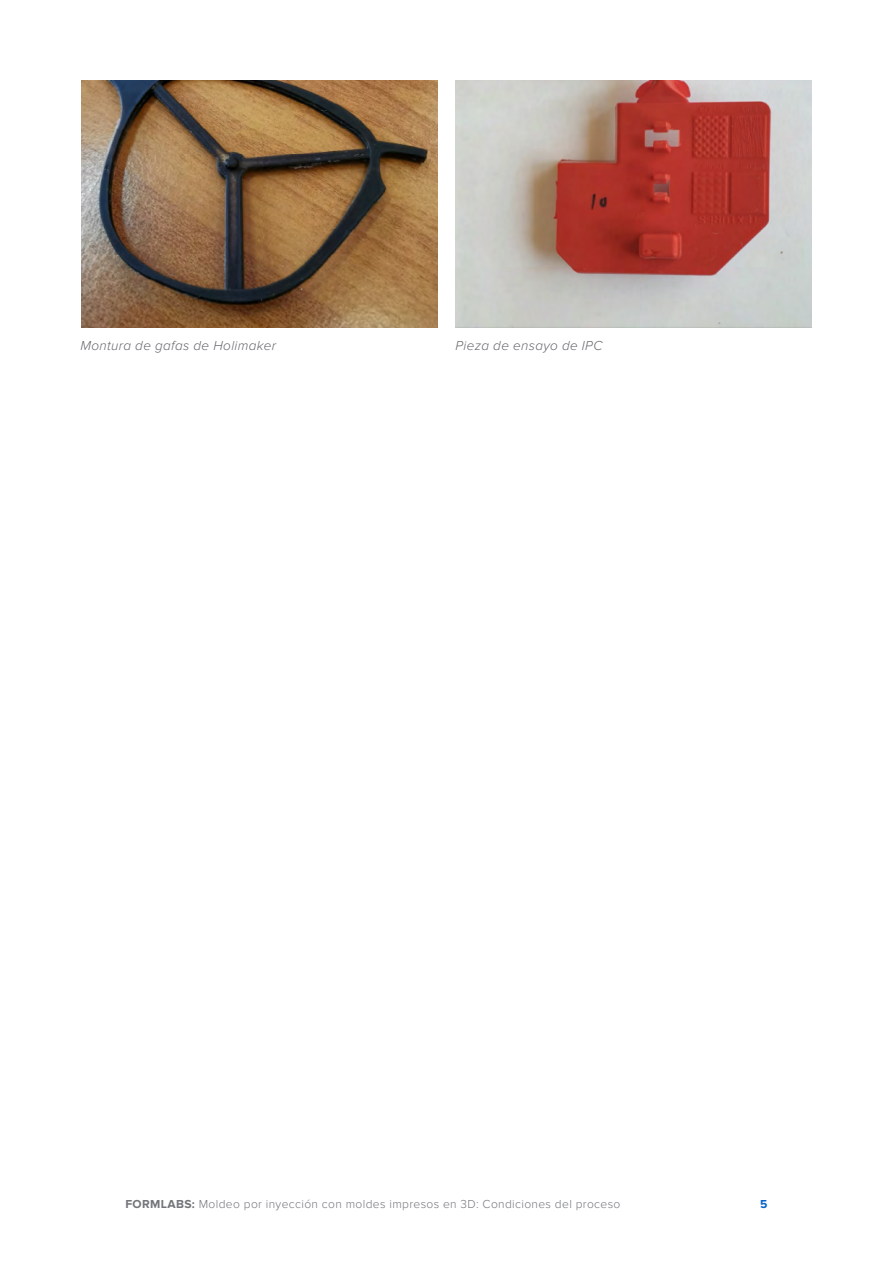
<style>
.page{position:relative;width:893px;height:1263px;background:#fff}
.page>*{position:absolute;margin:0;border:0;box-sizing:border-box;transform-origin:0 0}
.t1{font:italic 300 13.5px "Proxima Nova";letter-spacing:.025em;color:#63666a}
.t2{font:300 12px "Proxima Nova";letter-spacing:.03em;color:#727579}
.t3{font:700 12px "Proxima Nova";color:#0762c8}
.s1{font-weight:700}
</style>
<div class="page">
<img style="left:81px;top:81px;width:356px;height:246px">
<img style="left:455px;top:81px;width:357px;height:246px">
<p class="t1" style="left:80px;top:338px;width:197px">Montura de gafas de Holimaker</p>
<p class="t1" style="left:455px;top:338px;width:148px">Pieza de ensayo de IPC</p>
<p class="t2" style="left:125px;top:1197px;width:497px"><span class="s1">FORMLABS:</span> Moldeo por inyección con moldes impresos en 3D: Condiciones del proceso</p>
<p class="t3" style="left:760px;top:1197px;width:9px">5</p>
</div>
